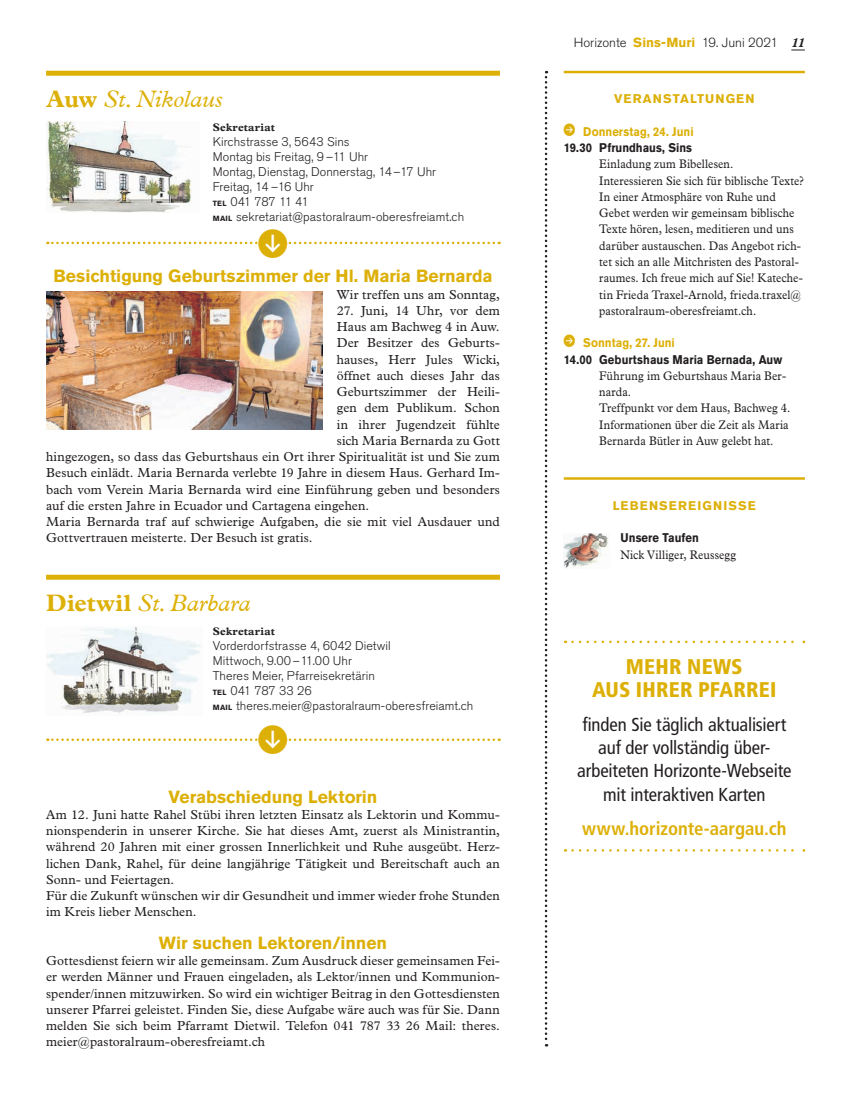
<style>
.page{position:relative;width:851px;height:1099px;background:#fff}
.page>*{position:absolute;margin:0;border:0;box-sizing:border-box;transform-origin:0 0}
.t1{font:italic 23.75px "Plantin MT Pro";letter-spacing:-.005em;color:#ddb008}
.t2{font:900 condensed 21.25px/23.8px "Frutiger LT Std";letter-spacing:.01em;color:#ddb008;text-align:center}
.t3{font:condensed 18.75px/23.1px "Frutiger LT Std";letter-spacing:-.005em;color:#231f20;text-align:center}
.t4{font:700 condensed 18.75px "Frutiger LT Std";color:#ddb008}
.t5{font:700 17.5px "Akzidenz Grotesk Pro";letter-spacing:-.005em;color:#ddb008}
.t6{font:13.12px/16.2px "Plantin Std";letter-spacing:.01em;color:#231f20}
.t7{font:300 13.12px "Akzidenz Grotesk Pro";color:#231f20}
.t8{font:12.5px/16.2px "Plantin Std";letter-spacing:.01em;color:#231f20;scale:.9 1}
.t9{font:300 12.5px/15px "Akzidenz Grotesk Pro";letter-spacing:.005em;color:#231f20}
.t10{font:700 12.5px "Akzidenz Grotesk Pro";letter-spacing:.005em;color:#231f20;scale:.9 1}
.t11{font:700 12.5px "Akzidenz Grotesk Pro";letter-spacing:.08em;color:#ddb008}
.t12{font:700 12.5px "Akzidenz Grotesk Pro";letter-spacing:.005em;color:#ddb008;scale:.9 1}
.t13{font:700 12.5px "Akzidenz Grotesk Pro";color:#ddb008;scale:.9 1}
.t14{font:700 11px "Plantin MT Pro";letter-spacing:.025em;color:#231f20}
.s1{font-weight:700;font-style:normal}
.s2{font-weight:700;font-size:7.5px}
.s3{font-weight:700;color:#ddb008}
.s4{font-family:"Plantin Std";font-weight:700;font-style:italic}
</style>
<div class="page">
<svg style="left:791px;top:50px;width:13px;height:1px"></svg>
<hr style="left:563px;top:71px;width:241px;height:2px;background:#ddb008">
<hr style="left:563px;top:477px;width:241px;height:2px;background:#ddb008">
<img style="left:563px;top:533px;width:45px;height:35px">
<svg style="left:544px;top:71px;width:3px;height:975px"></svg>
<img style="left:46px;top:291px;width:276px;height:138px">
<div style="left:46px;top:574px;width:454px;height:5px;background:#ddb008"></div>
<img style="left:46px;top:626px;width:155px;height:88px">
<div style="left:46px;top:71px;width:454px;height:5px;background:#ddb008"></div>
<img style="left:47px;top:121px;width:145px;height:91px">
<svg style="left:572px;top:640px;width:232px;height:3px"></svg>
<svg style="left:572px;top:849px;width:232px;height:2px"></svg>
<svg style="left:47px;top:241px;width:452px;height:4px"></svg>
<svg style="left:47px;top:738px;width:452px;height:3px"></svg>
<h1 class="t1" style="left:46px;top:85px;width:178px"><span class="s1">Auw</span> St.Nikolaus</h1>
<p class="t14" style="left:213px;top:120px;width:64px">Sekretariat</p>
<p class="t9" style="left:213px;top:134px;width:253px">Kirchstrasse 3, 5643 Sins<br>Montag bis Freitag, 9 –11 Uhr<br>Montag, Dienstag, Donnerstag, 14–17 Uhr<br>Freitag, 14 –16 Uhr<br><span class="s2">TEL</span> 041 787 11 41<br><span class="s2">MAIL</span> sekretariat@pastoralraum-oberesfreiamt.ch</p>
<h3 class="t5" style="left:53px;top:265px;width:440px">Besichtigung Geburtszimmer der Hl. Maria Bernarda</h3>
<p class="t6" style="left:337px;top:286px;width:165px">Wir treffen uns am Sonntag,</p>
<p class="t6" style="left:337px;top:302px;width:165px">27. Juni, 14 Uhr, vor dem</p>
<p class="t6" style="left:337px;top:318px;width:164px">Haus am Bachweg 4 in Auw.</p>
<p class="t6" style="left:337px;top:335px;width:164px">Der Besitzer des Geburts-</p>
<p class="t6" style="left:337px;top:351px;width:164px">hauses, Herr Jules Wicki,</p>
<p class="t6" style="left:337px;top:367px;width:164px">öffnet auch dieses Jahr das</p>
<p class="t6" style="left:337px;top:383px;width:164px">Geburtszimmer der Heili-</p>
<p class="t6" style="left:337px;top:400px;width:164px">gen dem Publikum. Schon</p>
<p class="t6" style="left:337px;top:416px;width:164px">in ihrer Jugendzeit fühlte</p>
<p class="t6" style="left:337px;top:432px;width:165px">sich Maria Bernarda zu Gott</p>
<p class="t6" style="left:46px;top:448px;width:455px">hingezogen, so dass das Geburtshaus ein Ort ihrer Spiritualität ist und Sie zum</p>
<p class="t6" style="left:46px;top:465px;width:455px">Besuch einlädt. Maria Bernarda verlebte 19 Jahre in diesem Haus. Gerhard Im-</p>
<p class="t6" style="left:46px;top:481px;width:455px">bach vom Verein Maria Bernarda wird eine Einführung geben und besonders</p>
<p class="t6" style="left:46px;top:497px;width:324px">auf die ersten Jahre in Ecuador und Cartagena eingehen.</p>
<p class="t6" style="left:46px;top:513px;width:455px">Maria Bernarda traf auf schwierige Aufgaben, die sie mit viel Ausdauer und</p>
<p class="t6" style="left:46px;top:530px;width:268px">Gottvertrauen meisterte. Der Besuch ist gratis.</p>
<h1 class="t1" style="left:46px;top:589px;width:206px"><span class="s1">Dietwil</span> St.Barbara</h1>
<p class="t14" style="left:213px;top:624px;width:64px">Sekretariat</p>
<p class="t9" style="left:213px;top:638px;width:262px">Vorderdorfstrasse 4, 6042 Dietwil<br>Mittwoch, 9.00–11.00 Uhr<br>Theres Meier, Pfarreisekretärin<br><span class="s2">TEL</span> 041 787 33 26<br><span class="s2">MAIL</span> theres.meier@pastoralraum-oberesfreiamt.ch</p>
<h3 class="t5" style="left:169px;top:785px;width:210px">Verabschiedung Lektorin</h3>
<p class="t6" style="left:46px;top:806px;width:455px">Am 12. Juni hatte Rahel Stübi ihren letzten Einsatz als Lektorin und Kommu&shy;nionspenderin in unserer Kirche. Sie hat dieses Amt, zuerst als Ministrantin, während 20 Jahren mit einer grossen Innerlichkeit und Ruhe ausgeübt. Herz&shy;lichen Dank, Rahel, für deine langjährige Tätigkeit und Bereitschaft auch an Sonn- und Feiertagen.<br>Für die Zukunft wünschen wir dir Gesundheit und immer wieder frohe Stunden im Kreis lieber Menschen.</p>
<h3 class="t5" style="left:159px;top:931px;width:229px">Wir suchen Lektoren/innen</h3>
<p class="t6" style="left:46px;top:952px;width:455px;text-align:justify">Gottesdienst feiern wir alle gemeinsam. Zum Ausdruck dieser gemeinsamen Fei&shy;er werden Männer und Frauen eingeladen, als Lektor/innen und Kommunion&shy;spender/innen mitzuwirken. So wird ein wichtiger Beitrag in den Gottesdiensten unserer Pfarrei geleistet. Finden Sie, diese Aufgabe wäre auch was für Sie. Dann melden Sie sich beim Pfarramt Dietwil. Telefon 041 787 33 26 Mail: theres. meier@pastoralraum-oberesfreiamt.ch</p>
<p class="t7" style="left:573px;top:34px;width:232px">Horizonte <span class="s3">Sins-Muri</span> 19. Juni 2021 <span class="s4">11</span></p>
<p class="t11" style="left:614px;top:91px;width:142px">VERANSTALTUNGEN</p>
<p class="t12" style="left:583px;top:123px;width:124px">Donnerstag, 24. Juni</p>
<p class="t10" style="left:563px;top:140px;width:144px">19.30 Pfrundhaus, Sins</p>
<p class="t8" style="left:599px;top:156px;width:229px">Einladung zum Bibellesen.<br>Interessieren Sie sich für biblische Texte?<br>In einer Atmosphäre von Ruhe und Gebet werden wir gemeinsam biblische Texte hören, lesen, meditieren und uns darüber austauschen. Das Angebot rich&shy;tet sich an alle Mitchristen des Pastoral&shy;raumes. Ich freue mich auf Sie! Kateche&shy;tin Frieda Traxel-Arnold, frieda.traxel@ pastoralraum-oberesfreiamt.ch.</p>
<p class="t13" style="left:583px;top:335px;width:103px">Sonntag, 27. Juni</p>
<p class="t10" style="left:563px;top:351px;width:244px">14.00 Geburtshaus Maria Bernada, Auw</p>
<p class="t8" style="left:599px;top:367px;width:214px">Führung im Geburtshaus Maria Ber&shy;narda.<br>Treffpunkt vor dem Haus, Bachweg 4.<br>Informationen über die Zeit als Maria<br>Bernarda Bütler in Auw gelebt hat.</p>
<p class="t11" style="left:612px;top:497px;width:145px">LEBENSEREIGNISSE</p>
<p class="t10" style="left:620px;top:530px;width:89px">Unsere Taufen</p>
<p class="t8" style="left:620px;top:546px;width:130px">Nick Villiger, Reussegg</p>
<h2 class="t2" style="left:592px;top:654px;width:186px">MEHR NEWS<br>AUS IHRER PFARREI</h2>
<h3 class="t3" style="left:577px;top:713px;width:216px">finden Sie täglich aktualisiert auf der vollständig über&shy;arbeiteten Horizonte-Webseite mit interaktiven Karten</h3>
<h3 class="t4" style="left:582px;top:817px;width:206px">www.horizonte-aargau.ch</h3>
</div>
